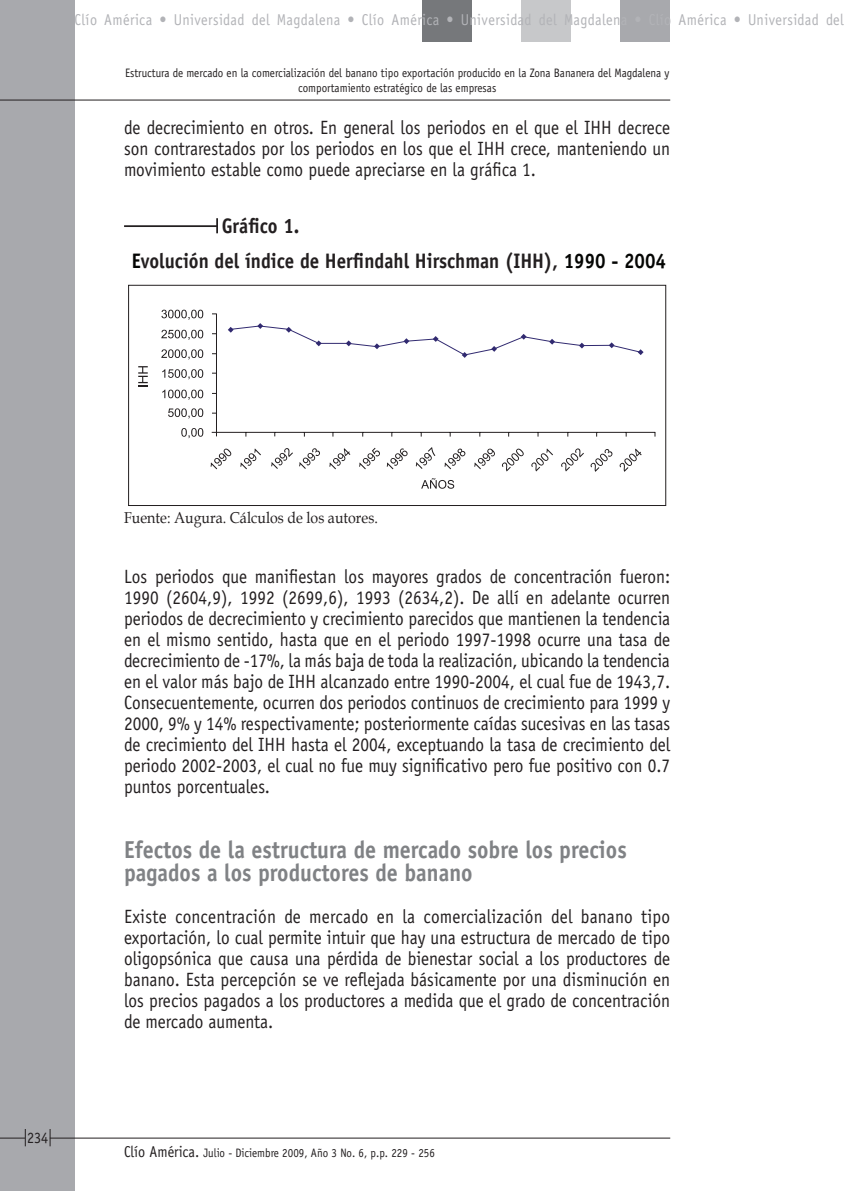
<style>
.page{position:relative;width:844px;height:1191px;background:#fff}
.page>*{position:absolute;margin:0;border:0;box-sizing:border-box;transform-origin:0 0}
.t1{font:700 24.5px/23.1px "Officina Sans";color:#808285;scale:.9 1}
.t2{font:700 21px/35.9px "Officina Sans";color:#231f20;scale:.9 1}
.t3{font:19.25px/21px "Officina Sans";color:#231f20;text-align:justify;scale:.9 1}
.t4{font:15.75px "Officina Sans";letter-spacing:.03em;color:#b2b3b7;scale:.9 1}
.t5{font:15.75px "Book Antiqua";color:#231f20;scale:.9 1}
.t6{font:15.75px "Officina Sans";color:#231f20;scale:.9 1}
.t7{font:12.25px/14.7px "Officina Sans";color:#231f20;text-align:center;scale:.9 1}
.s1{color:#040503}
.s2{font-size:15.75px}
</style>
<div class="page">
<div style="left:0;top:0;width:74px;height:1191px;background:#a8a9ad"></div>
<hr style="left:50px;top:1137px;width:620px;height:1px;background:#231f20">
<div style="left:422px;top:0;width:49px;height:41px;background:#76787b"></div>
<div style="left:620px;top:0;width:50px;height:41px;background:#a8a9ad"></div>
<div style="left:521px;top:0;width:49px;height:41px;background:#c7c8ca"></div>
<svg style="left:50px;top:1129px;width:1px;height:17px"></svg>
<svg style="left:0;top:1129px;width:26px;height:17px"></svg>
<hr style="left:0;top:100px;width:670px;height:1px;background:#231f20">
<hr style="left:124px;top:225px;width:93px;height:2px;background:#231f20">
<svg style="left:216px;top:218px;width:2px;height:15px"></svg>
<hr style="left:216px;top:313px;width:1px;height:123px;background:#231f20">
<hr style="left:212px;top:432px;width:443px;height:1px;background:#231f20">
<svg style="left:228px;top:323px;width:415px;height:35px"></svg>
<svg style="left:161px;top:310px;width:42px;height:10px"></svg>
<svg style="left:421px;top:478px;width:33px;height:11px"></svg>
<svg style="left:138px;top:366px;width:10px;height:21px"></svg>
<svg style="left:161px;top:330px;width:42px;height:10px"></svg>
<svg style="left:161px;top:349px;width:42px;height:10px"></svg>
<svg style="left:162px;top:369px;width:41px;height:10px"></svg>
<svg style="left:162px;top:389px;width:41px;height:11px"></svg>
<svg style="left:168px;top:408px;width:35px;height:10px"></svg>
<svg style="left:181px;top:428px;width:22px;height:10px"></svg>
<svg style="left:210px;top:448px;width:21px;height:21px"></svg>
<svg style="left:240px;top:448px;width:21px;height:21px"></svg>
<svg style="left:271px;top:448px;width:22px;height:21px"></svg>
<svg style="left:299px;top:448px;width:21px;height:21px"></svg>
<svg style="left:329px;top:448px;width:21px;height:21px"></svg>
<svg style="left:359px;top:448px;width:21px;height:21px"></svg>
<svg style="left:386px;top:448px;width:21px;height:21px"></svg>
<svg style="left:415px;top:447px;width:20px;height:22px"></svg>
<svg style="left:444px;top:448px;width:21px;height:21px"></svg>
<svg style="left:474px;top:448px;width:21px;height:21px"></svg>
<svg style="left:502px;top:448px;width:21px;height:23px"></svg>
<svg style="left:531px;top:448px;width:22px;height:23px"></svg>
<svg style="left:561px;top:448px;width:23px;height:23px"></svg>
<svg style="left:590px;top:449px;width:22px;height:23px"></svg>
<svg style="left:619px;top:448px;width:22px;height:24px"></svg>
<div style="left:128px;top:285px;width:537px;height:221px;border:1px solid #231f20"></div>
<p class="t4" style="left:74px;top:11px;width:856px">Clío América • Universidad del Magdalena • Clío América • Universidad del Magdalena • Clío América • Universidad del</p>
<p class="t7" style="left:125px;top:66px;width:606px">Estructura de mercado en la comercialización del banano tipo exportación producido en la Zona Bananera del Magdalena y comportamiento estratégico de las empresas</p>
<p class="t3" style="left:124px;top:117px;width:608px">de decrecimiento en otros. En general los periodos en el que el IHH decrece son contrarestados por los periodos en los que el IHH crece, manteniendo un movimiento estable como puede apreciarse en la gráfica 1.</p>
<p class="t2" style="left:132px;top:207px;width:595px;text-indent:90px">Gráfico 1.<br><span class="s1">E</span>volución del índice de Herfindahl Hirschman (IHH), <span class="s1">1990 - 2004</span></p>
<p class="t6" style="left:27px;top:1128px;width:25px">234</p>
<p class="t5" style="left:124px;top:507px;width:283px">Fuente: Augura. Cálculos de los autores.</p>
<p class="t3" style="left:124px;top:566px;width:608px">Los periodos que manifiestan los mayores grados de concentración fueron:<br>1990 (2604,9), 1992 (2699,6), 1993 (2634,2). De allí en adelante ocurren periodos de decrecimiento y crecimiento parecidos que mantienen la tendencia en el mismo sentido, hasta que en el periodo 1997-1998 ocurre una tasa de decrecimiento de -17%, la más baja de toda la realización, ubicando la tendencia en el valor más bajo de IHH alcanzado entre 1990-2004, el cual fue de 1943,7.<br>Consecuentemente, ocurren dos periodos continuos de crecimiento para 1999 y 2000, 9% y 14% respectivamente; posteriormente caídas sucesivas en las tasas de crecimiento del IHH hasta el 2004, exceptuando la tasa de crecimiento del periodo 2002-2003, el cual no fue muy significativo pero fue positivo con 0.7 puntos porcentuales.</p>
<p class="t1" style="left:124px;top:838px;width:560px">Efectos de la estructura de mercado sobre los precios pagados a los productores de banano</p>
<p class="t3" style="left:124px;top:906px;width:608px">Existe concentración de mercado en la comercialización del banano tipo exportación, lo cual permite intuir que hay una estructura de mercado de tipo oligopsónica que causa una pérdida de bienestar social a los productores de banano. Esta percepción se ve reflejada básicamente por una disminución en los precios pagados a los productores a medida que el grado de concentración de mercado aumenta.</p>
<p class="t7" style="left:124px;top:1145px;width:347px"><span class="s2">Clío América.</span> Julio - Diciembre 2009, Año 3 No. 6, p.p. 229 - 256</p>
</div>
